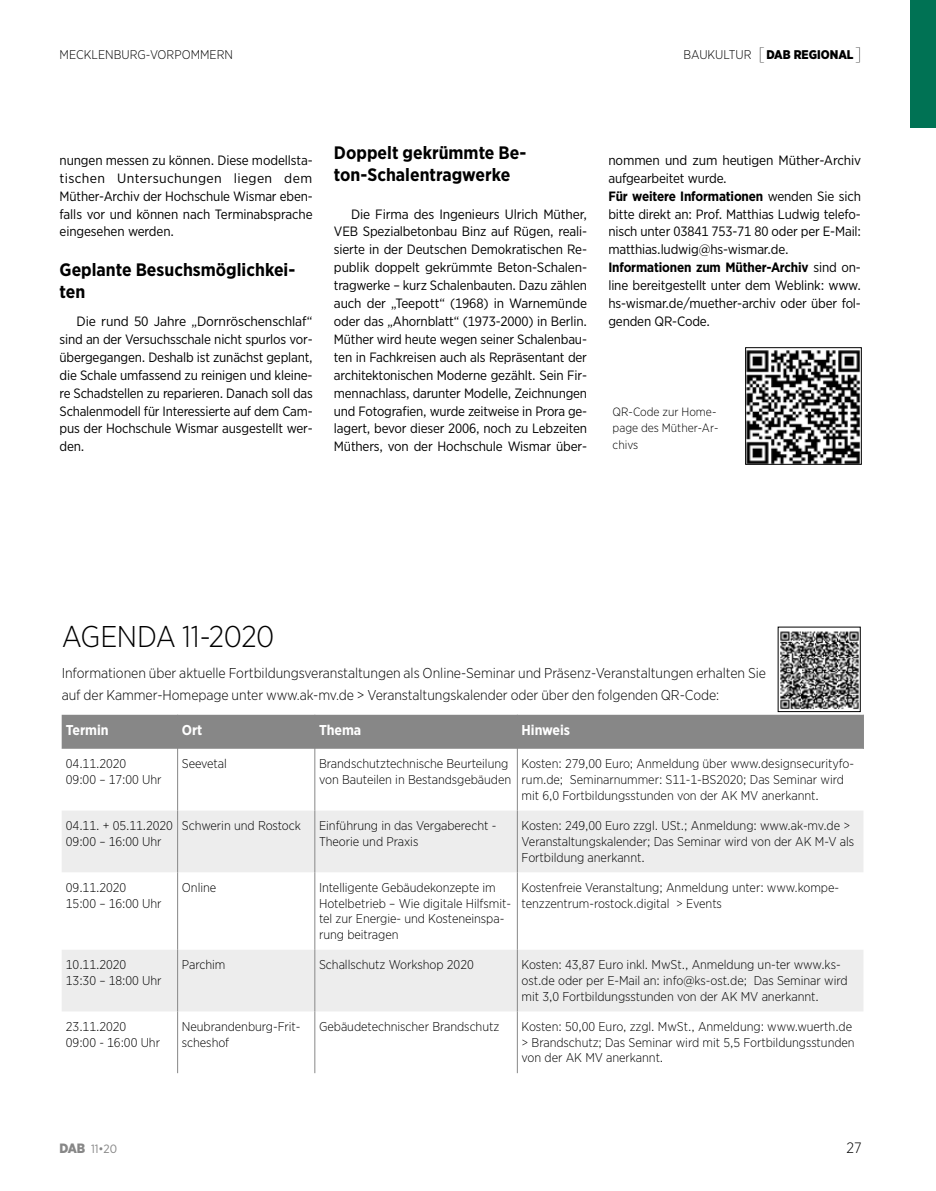
<style>
.page{position:relative;width:936px;height:1191px;background:#fff}
.page>*{position:absolute;margin:0;border:0;box-sizing:border-box;transform-origin:0 0}
.t1{font:300 30px "Gotham Narrow";letter-spacing:-.015em;color:#000}
.t2{font:700 18px/21.6px "Gotham Narrow";color:#000}
.t3{font:300 15px "Gotham Narrow";color:#000}
.t4{font:300 14.25px/22.2px "Gotham Narrow";letter-spacing:-.005em;color:#000}
.t5{font:700 14.25px "Gotham Narrow";letter-spacing:-.005em;color:#fff}
.t6{font:13.5px/17.9px "Gotham Narrow";letter-spacing:-.015em;color:#000;text-align:justify}
.t7{font:300 12.75px/15.8px "Gotham Narrow";letter-spacing:-.005em;color:#000}
.t8{font:300 12.6px "Gotham Narrow";color:#000}
.t9{font:900 12.6px "Gotham Narrow";color:#000}
.t10{font:300 12px/16.5px "Gotham Narrow";color:#000}
.t11{font:12px "Gotham Narrow";color:#878787}
.s1{font-weight:300}
.s2{font-weight:100;font-size:18px}
.s3{font-weight:700}
.s4{font-weight:900;font-size:13.5px}
</style>
<div class="page">
<div style="left:62px;top:715px;width:801px;height:34px;background:#878787"></div>
<svg style="left:62px;top:810px;width:801px;height:201px;fill:#ededed"></svg>
<hr style="left:177px;top:749px;width:1px;height:61px;background:#878787">
<hr style="left:314px;top:749px;width:1px;height:61px;background:#878787">
<hr style="left:517px;top:749px;width:1px;height:61px;background:#878787">
<hr style="left:177px;top:810px;width:1px;height:62px;background:#878787">
<hr style="left:314px;top:810px;width:1px;height:62px;background:#878787">
<hr style="left:517px;top:810px;width:1px;height:62px;background:#878787">
<hr style="left:177px;top:872px;width:1px;height:77px;background:#878787">
<hr style="left:314px;top:872px;width:1px;height:77px;background:#878787">
<hr style="left:517px;top:872px;width:1px;height:77px;background:#878787">
<hr style="left:177px;top:949px;width:1px;height:62px;background:#878787">
<hr style="left:314px;top:949px;width:1px;height:62px;background:#878787">
<hr style="left:517px;top:949px;width:1px;height:62px;background:#878787">
<hr style="left:177px;top:1011px;width:1px;height:62px;background:#878787">
<hr style="left:314px;top:1011px;width:1px;height:62px;background:#878787">
<hr style="left:517px;top:1011px;width:1px;height:62px;background:#878787">
<hr style="left:177px;top:715px;width:1px;height:34px;background:#878787">
<hr style="left:314px;top:715px;width:1px;height:34px;background:#878787">
<hr style="left:517px;top:715px;width:1px;height:34px;background:#878787">
<hr style="left:863px;top:715px;width:1px;height:34px;background:#878787">
<img style="left:780px;top:631px;width:78px;height:79px">
<img style="left:747px;top:350px;width:112px;height:112px">
<div style="left:745px;top:347px;width:116px;height:117px;border:1px solid #000"></div>
<div style="left:910px;top:0;width:25px;height:128px;background:#007254"></div>
<p class="t8" style="left:60px;top:47px;width:175px">MECKLENBURG-VORPOMMERN</p>
<p class="t9" style="left:683px;top:47px;width:179px"><span class="s1">BAUKULTUR</span> <span class="s2">[</span>DAB REGIONAL<span class="s2">]</span></p>
<p class="t6" style="left:60px;top:151px;width:254px">nungen messen zu können. Diese modellsta&shy;tischen Untersuchungen liegen dem Müther-Archiv der Hochschule Wismar eben&shy;falls vor und können nach Terminabsprache eingesehen werden.</p>
<h2 class="t2" style="left:60px;top:259px;width:237px">Geplante Besuchsmöglichkei&shy;ten</h2>
<p class="t6" style="left:60px;top:312px;width:255px;text-indent:17px">Die rund 50 Jahre „Dornröschenschlaf“ sind an der Versuchsschale nicht spurlos vor&shy;übergegangen. Deshalb ist zunächst geplant, die Schale umfassend zu reinigen und kleine&shy;re Schadstellen zu reparieren. Danach soll das Schalenmodell für Interessierte auf dem Cam&shy;pus der Hochschule Wismar ausgestellt wer&shy;den.</p>
<h2 class="t2" style="left:334px;top:142px;width:194px">Doppelt gekrümmte Be&shy;ton-Schalentragwerke</h2>
<p class="t6" style="left:334px;top:205px;width:254px;text-indent:17px">Die Firma des Ingenieurs Ulrich Müther, VEB Spezialbetonbau Binz auf Rügen, reali&shy;sierte in der Deutschen Demokratischen Re&shy;publik doppelt gekrümmte Beton-Schalen&shy;tragwerke – kurz Schalenbauten. Dazu zählen auch der „Teepott“ (1968) in Warnemünde oder das „Ahornblatt“ (1973-2000) in Berlin.<br>Müther wird heute wegen seiner Schalenbau&shy;ten in Fachkreisen auch als Repräsentant der architektonischen Moderne gezählt. Sein Fir&shy;mennachlass, darunter Modelle, Zeichnungen und Fotografien, wurde zeitweise in Prora ge&shy;lagert, bevor dieser 2006, noch zu Lebzeiten Müthers, von der Hochschule Wismar über-</p>
<p class="t6" style="left:608px;top:151px;width:254px;text-align:left">nommen und zum heutigen Müther-Archiv aufgearbeitet wurde.<br><span class="s3">Für weitere Informationen</span> wenden Sie sich bitte direkt an: Prof. Matthias Ludwig telefo&shy;nisch unter 03841 753-71 80 oder per E-Mail: matthias.ludwig@hs-wismar.de.<br><span class="s3">Informationen zum Müther-Archiv</span> sind on&shy;line bereitgestellt unter dem Weblink: www. hs-wismar.de/muether-archiv oder über fol&shy;genden QR-Code.</p>
<p class="t10" style="left:612px;top:403px;width:107px">QR-Code zur Home&shy;page des Müther-Ar&shy;chivs</p>
<h1 class="t1" style="left:62px;top:618px;width:214px">AGENDA 11-2020</h1>
<p class="t4" style="left:62px;top:661px;width:706px">Informationen über aktuelle Fortbildungsveranstaltungen als Online-Seminar und Präsenz-Veranstaltungen erhalten Sie auf der Kammer-Homepage unter www.ak-mv.de &gt; Veranstaltungskalender oder über den folgenden QR-Code:</p>
<p class="t5" style="left:66px;top:721px;width:44px">Termin</p>
<p class="t5" style="left:182px;top:721px;width:22px">Ort</p>
<p class="t5" style="left:319px;top:721px;width:44px">Thema</p>
<p class="t5" style="left:521px;top:721px;width:50px">Hinweis</p>
<p class="t7" style="left:66px;top:755px;width:97px">04.11.2020<br>09:00 – 17:00 Uhr</p>
<p class="t7" style="left:182px;top:755px;width:47px">Seevetal</p>
<p class="t7" style="left:319px;top:755px;width:194px">Brandschutztechnische Beurteilung von Bauteilen in Bestandsgebäuden</p>
<p class="t7" style="left:521px;top:755px;width:334px">Kosten: 279,00 Euro; Anmeldung über www.designsecurityfo&shy;rum.de; Seminarnummer: S11-1-BS2020; Das Seminar wird mit 6,0 Fortbildungsstunden von der AK MV anerkannt.</p>
<p class="t7" style="left:66px;top:817px;width:108px">04.11. + 05.11.2020<br>09:00 – 16:00 Uhr</p>
<p class="t7" style="left:182px;top:817px;width:121px">Schwerin und Rostock</p>
<p class="t7" style="left:319px;top:817px;width:179px">Einführung in das Vergaberecht -<br>Theorie und Praxis</p>
<p class="t7" style="left:521px;top:817px;width:334px">Kosten: 249,00 Euro zzgl. USt.; Anmeldung: www.ak-mv.de &gt;<br>Veranstaltungskalender; Das Seminar wird von der AK M-V als<br>Fortbildung anerkannt.</p>
<p class="t7" style="left:66px;top:879px;width:97px">09.11.2020<br>15:00 – 16:00 Uhr</p>
<p class="t7" style="left:182px;top:879px;width:36px">Online</p>
<p class="t7" style="left:319px;top:879px;width:193px">Intelligente Gebäudekonzepte im<br>Hotelbetrieb – Wie digitale Hilfsmit&shy;tel zur Energie- und Kosteneinspa&shy;rung beitragen</p>
<p class="t7" style="left:521px;top:879px;width:319px">Kostenfreie Veranstaltung; Anmeldung unter: www.kompe&shy;tenzzentrum-rostock.digital &gt; Events</p>
<p class="t7" style="left:66px;top:956px;width:97px">10.11.2020<br>13:30 – 18:00 Uhr</p>
<p class="t7" style="left:182px;top:956px;width:45px">Parchim</p>
<p class="t7" style="left:319px;top:956px;width:156px">Schallschutz Workshop 2020</p>
<p class="t7" style="left:521px;top:956px;width:327px">Kosten: 43,87 Euro inkl. MwSt., Anmeldung un-ter www.ks&shy;ost.de oder per E-Mail an: info@ks-ost.de; Das Seminar wird mit 3,0 Fortbildungsstunden von der AK MV anerkannt.</p>
<p class="t7" style="left:66px;top:1018px;width:96px">23.11.2020<br>09:00 - 16:00 Uhr</p>
<p class="t7" style="left:182px;top:1018px;width:120px">Neubrandenburg-Frit&shy;scheshof</p>
<p class="t7" style="left:319px;top:1018px;width:182px">Gebäudetechnischer Brandschutz</p>
<p class="t7" style="left:521px;top:1018px;width:334px">Kosten: 50,00 Euro, zzgl. MwSt., Anmeldung: www.wuerth.de &gt; Brandschutz; Das Seminar wird mit 5,5 Fortbildungsstunden von der AK MV anerkannt.</p>
<p class="t11" style="left:60px;top:1141px;width:59px"><span class="s4">DAB</span> 11•20</p>
<p class="t3" style="left:846px;top:1138px;width:17px">27</p>
</div>
